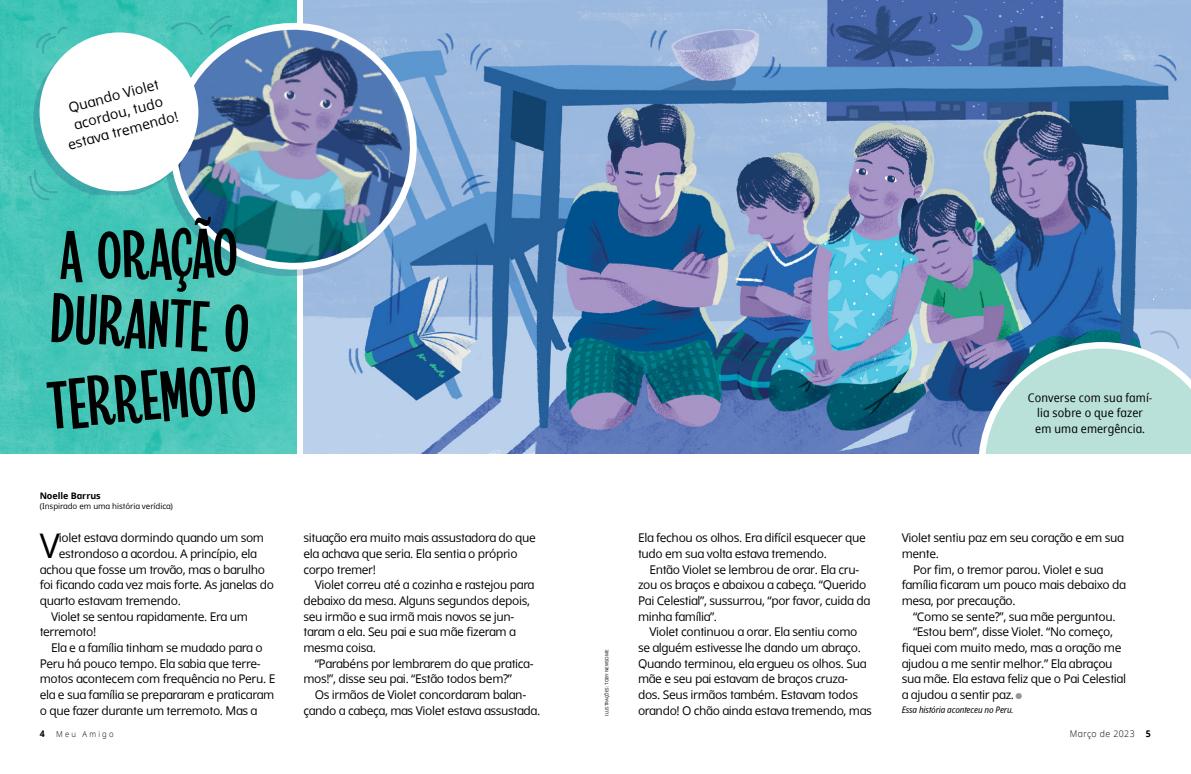
<style>
.page{position:relative;width:1191px;height:774px;background:#fff}
.page>*{position:absolute;margin:0;border:0;box-sizing:border-box;transform-origin:0 0}
.ARTCL_title_Revla{font:900 68.7px "Revla Sans";color:#000}
.ARTCL_para_first{font:33.9px "Dots Solidlds Lat";color:#000}
.ARTCL_kicker{font:14px/18px "Dots Solidlds Lat";color:#000;text-align:center}
.ARTCL_para{font:12px/15.7px "Dots Solidlds Lat";letter-spacing:-.03em;color:#000}
.ARTCL_para_first-2{font:12px "Dots Solidlds Lat";letter-spacing:-.03em;color:#000}
.INFO_para_Literacy_p{font:12px/15.8px "Dots Solid Condlds Lat";letter-spacing:.01em;color:#000;text-align:center}
.t1{font:300 9.2px "Dots Solidlds Lat";letter-spacing:.05em;color:#000;scale:.95 1}
.t2{font:700 9.2px "Dots Solidlds Lat";color:#000;scale:.95 1}
.POP_para{font:italic 9px "Dots Solid Condlds Lat";letter-spacing:-.01em;color:#000}
.ARTCL-BY_para_first{font:700 9px "Dots Solidlds Lat";letter-spacing:-.005em;color:#000}
.t3{font:300 8.2px "Dots Solidlds Lat";letter-spacing:.28em;color:#000;scale:.95 1}
.ARTCL-BY_para{font:8px "Dots Solidlds Lat";letter-spacing:-.005em;color:#000}
.FIGimg-CRDT_para{font:4.5px "Dots Solidlds Lat";color:#000}
.s1{font-family:"Ding P Ilds Dpi";font-size:8.5px;color:#939598}
.s2{font-weight:700}
</style>
<div class="page">
<img style="left:303px;top:0;width:888px;height:453px">
<img style="left:0;top:0;width:296px;height:453px">
<svg style="left:156px;top:9px;width:275px;height:267px"></svg>
<div style="left:34px;top:38px;width:158px;height:157px;background:#28457d;opacity:.22"></div>
<div style="left:40px;top:32px;width:158px;height:159px;background:#fff;border-radius:50%"></div>
<svg style="left:952px;top:423px;width:16px;height:26px"></svg>
<svg style="left:29px;top:168px;width:30px;height:36px"></svg>
<svg style="left:33px;top:24px;width:36px;height:32px"></svg>
<svg style="left:169px;top:13px;width:65px;height:26px"></svg>
<svg style="left:978px;top:326px;width:213px;height:127px"></svg>
<p class="ARTCL_kicker" style="left:56px;top:102px;width:115px;rotate:-15deg">Quando Violet acordou, tudo estava tremendo!</p>
<p class="ARTCL_title_Revla" style="left:59px;top:216px;width:180px;rotate:-1deg">A ORAÇÃO</p>
<p class="ARTCL_title_Revla" style="left:51px;top:278px;width:202px;rotate:3deg">DURANTE O</p>
<p class="ARTCL_title_Revla" style="left:44px;top:366px;width:211px;rotate:-5deg">TERREMOTO</p>
<p class="ARTCL-BY_para_first" style="left:40px;top:489px;width:63px">Noelle Barrus</p>
<p class="ARTCL-BY_para" style="left:40px;top:500px;width:135px">(Inspirado em uma história verídica)</p>
<p class="ARTCL_para_first" style="left:40px;top:521px;width:22px">V</p>
<p class="ARTCL_para_first-2" style="left:59px;top:529px;width:207px">iolet estava dormindo quando um som</p>
<p class="ARTCL_para_first-2" style="left:59px;top:545px;width:200px">estrondoso a acordou. A princípio, ela</p>
<p class="ARTCL_para_first-2" style="left:40px;top:560px;width:227px">achou que fosse um trovão, mas o barulho</p>
<p class="ARTCL_para_first-2" style="left:40px;top:576px;width:236px">foi ficando cada vez mais forte. As janelas do</p>
<p class="ARTCL_para_first-2" style="left:40px;top:592px;width:143px">quarto estavam tremendo.</p>
<p class="ARTCL_para" style="left:40px;top:608px;width:210px;text-indent:11px">Violet se sentou rapidamente. Era um terremoto!</p>
<p class="ARTCL_para" style="left:40px;top:640px;width:237px;text-indent:11px">Ela e a família tinham se mudado para o Peru há pouco tempo. Ela sabia que terre&shy;motos acontecem com frequência no Peru. E ela e sua família se prepararam e praticaram o que fazer durante um terremoto. Mas a</p>
<p class="ARTCL_para" style="left:303px;top:530px;width:234px">situação era muito mais assustadora do que ela achava que seria. Ela sentia o próprio corpo tremer!</p>
<p class="ARTCL_para" style="left:303px;top:577px;width:232px;text-indent:11px">Violet correu até a cozinha e rastejou para debaixo da mesa. Alguns segundos depois, seu irmão e sua irmã mais novos se jun&shy;taram a ela. Seu pai e sua mãe fizeram a mesma coisa.</p>
<p class="ARTCL_para" style="left:303px;top:655px;width:232px;text-indent:11px">“Parabéns por lembrarem do que pratica&shy;mos!”, disse seu pai. “Estão todos bem?”</p>
<p class="ARTCL_para" style="left:303px;top:687px;width:238px;text-align:center">Os irmãos de Violet concordaram balan&shy;çando a cabeça, mas Violet estava assustada.</p>
<p class="INFO_para_Literacy_p" style="left:1028px;top:389px;width:126px">Converse com sua famí&shy;lia sobre o que fazer em uma emergência.</p>
<p class="FIGimg-CRDT_para" style="left:603px;top:716px;width:68px;rotate:-90deg">ILUSTRAÇÕES: TOBY NEWSOME</p>
<p class="ARTCL_para" style="left:638px;top:530px;width:229px">Ela fechou os olhos. Era difícil esquecer que tudo em sua volta estava tremendo.</p>
<p class="ARTCL_para" style="left:638px;top:561px;width:234px;text-indent:11px">Então Violet se lembrou de orar. Ela cru&shy;zou os braços e abaixou a cabeça. “Querido Pai Celestial”, sussurrou, “por favor, cuida da minha família”.</p>
<p class="ARTCL_para" style="left:638px;top:624px;width:235px;text-indent:11px">Violet continuou a orar. Ela sentiu como se alguém estivesse lhe dando um abraço.<br>Quando terminou, ela ergueu os olhos. Sua mãe e seu pai estavam de braços cruza&shy;dos. Seus irmãos também. Estavam todos orando! O chão ainda estava tremendo, mas</p>
<p class="ARTCL_para" style="left:901px;top:530px;width:224px">Violet sentiu paz em seu coração e em sua mente.</p>
<p class="ARTCL_para" style="left:901px;top:561px;width:226px;text-indent:11px">Por fim, o tremor parou. Violet e sua família ficaram um pouco mais debaixo da mesa, por precaução.</p>
<p class="ARTCL_para" style="left:913px;top:608px;width:204px">“Como se sente?”, sua mãe perguntou.</p>
<p class="ARTCL_para" style="left:901px;top:624px;width:226px;text-indent:11px">“Estou bem”, disse Violet. “No começo, fiquei com muito medo, mas a oração me ajudou a me sentir melhor.” Ela abraçou sua mãe. Ela estava feliz que o Pai Celestial a ajudou a sentir paz. <span class="s1">●</span></p>
<p class="POP_para" style="left:901px;top:703px;width:113px">Essa história aconteceu no Peru.</p>
<p class="t2" style="left:40px;top:727px;width:7px">4</p>
<p class="t3" style="left:56px;top:728px;width:62px">Meu Amigo</p>
<p class="t1" style="left:1069px;top:727px;width:87px">Março de 2023 <span class="s2">5</span></p>
</div>
